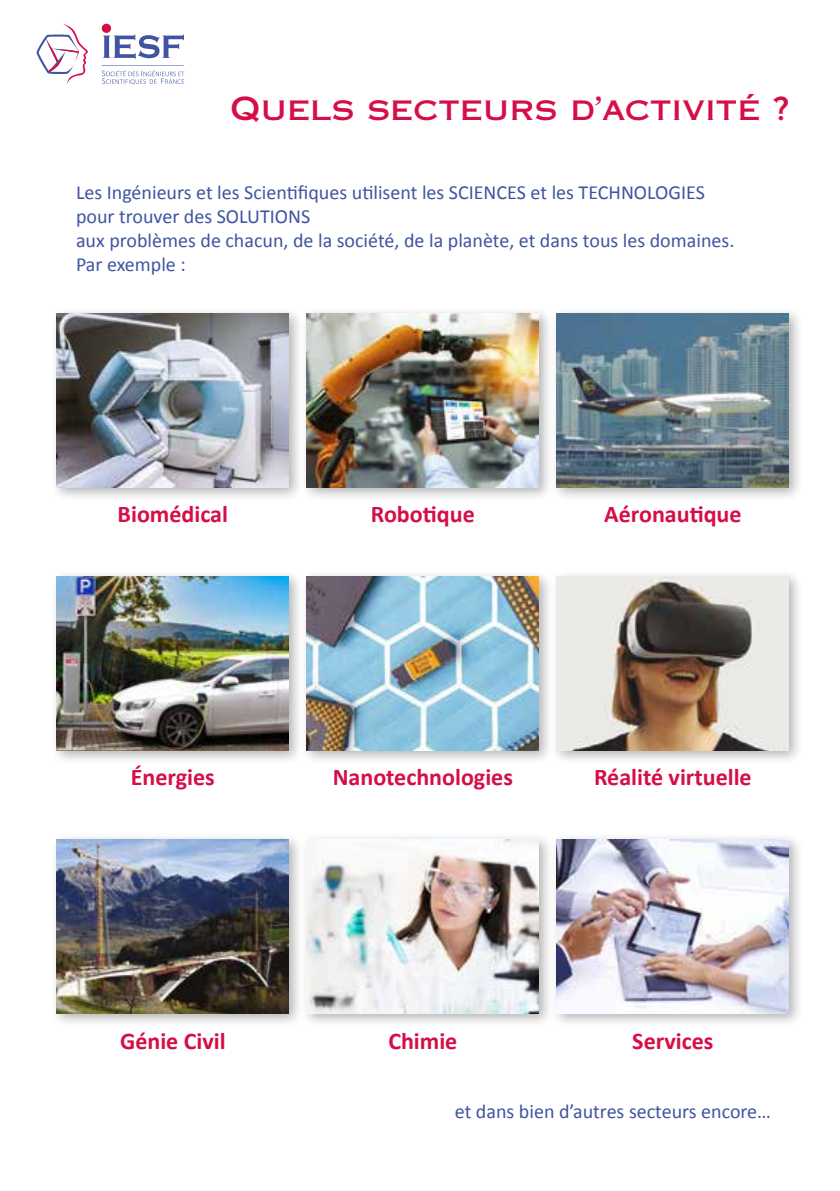
<style>
.page{position:relative;width:840px;height:1191px;background:#fff}
.page>*{position:absolute;margin:0;border:0;box-sizing:border-box;transform-origin:0 0}
.t1{font:32px "Copperplate Thirty One AB";color:#d60e47}
.t2{font:700 24px "Calibri";color:#d60e47}
.t3{font:20px/24px "Calibri";color:#4054a1}
</style>
<div class="page">
<div style="left:50px;top:306px;width:254px;height:196px;background:#000;opacity:.3"></div>
<img style="left:57px;top:313px;width:232px;height:174px">
<div style="left:50px;top:569px;width:253px;height:196px;background:#000;opacity:.3"></div>
<img style="left:57px;top:576px;width:232px;height:174px">
<div style="left:50px;top:832px;width:254px;height:196px;background:#000;opacity:.3"></div>
<img style="left:57px;top:839px;width:232px;height:174px">
<div style="left:299px;top:306px;width:255px;height:196px;background:#000;opacity:.3"></div>
<img style="left:306px;top:313px;width:232px;height:174px">
<div style="left:299px;top:569px;width:255px;height:196px;background:#000;opacity:.3"></div>
<img style="left:306px;top:576px;width:232px;height:174px">
<div style="left:299px;top:832px;width:255px;height:196px;background:#000;opacity:.3"></div>
<img style="left:306px;top:839px;width:232px;height:174px">
<div style="left:549px;top:306px;width:254px;height:196px;background:#000;opacity:.3"></div>
<img style="left:556px;top:313px;width:232px;height:174px">
<div style="left:549px;top:569px;width:254px;height:196px;background:#000;opacity:.3"></div>
<img style="left:556px;top:576px;width:232px;height:174px">
<div style="left:549px;top:832px;width:254px;height:196px;background:#000;opacity:.3"></div>
<img style="left:556px;top:839px;width:232px;height:174px">
<svg style="left:103px;top:35px;width:81px;height:24px"></svg>
<div style="left:102px;top:24px;width:9px;height:9px;background:#d60e47;border-radius:50%"></div>
<hr style="left:102px;top:65px;width:82px;height:1px;background:#4054a1">
<svg style="left:36px;top:24px;width:52px;height:59px"></svg>
<svg style="left:102px;top:70px;width:82px;height:14px"></svg>
<h1 class="t1" style="left:230px;top:90px;width:560px">QUELS SECTEURS D’ACTIVITÉ ?</h1>
<p class="t3" style="left:76px;top:180px;width:659px">Les Ingénieurs et les Scientifiques utilisent les SCIENCES et les TECHNOLOGIES pour trouver des SOLUTIONS<br>aux problèmes de chacun, de la société, de la planète, et dans tous les domaines.<br>Par exemple :</p>
<p class="t2" style="left:117px;top:499px;width:112px">Biomédical</p>
<p class="t2" style="left:371px;top:499px;width:105px">Robotique</p>
<p class="t2" style="left:604px;top:499px;width:139px">Aéronautique</p>
<p class="t2" style="left:131px;top:762px;width:85px">Énergies</p>
<p class="t2" style="left:332px;top:762px;width:181px">Nanotechnologies</p>
<p class="t2" style="left:593px;top:762px;width:159px">Réalité virtuelle</p>
<p class="t2" style="left:120px;top:1026px;width:107px">Génie Civil</p>
<p class="t2" style="left:388px;top:1026px;width:70px">Chimie</p>
<p class="t2" style="left:632px;top:1026px;width:83px">Services</p>
<p class="t3" style="left:454px;top:1099px;width:317px">et dans bien d’autres secteurs encore…</p>
</div>
